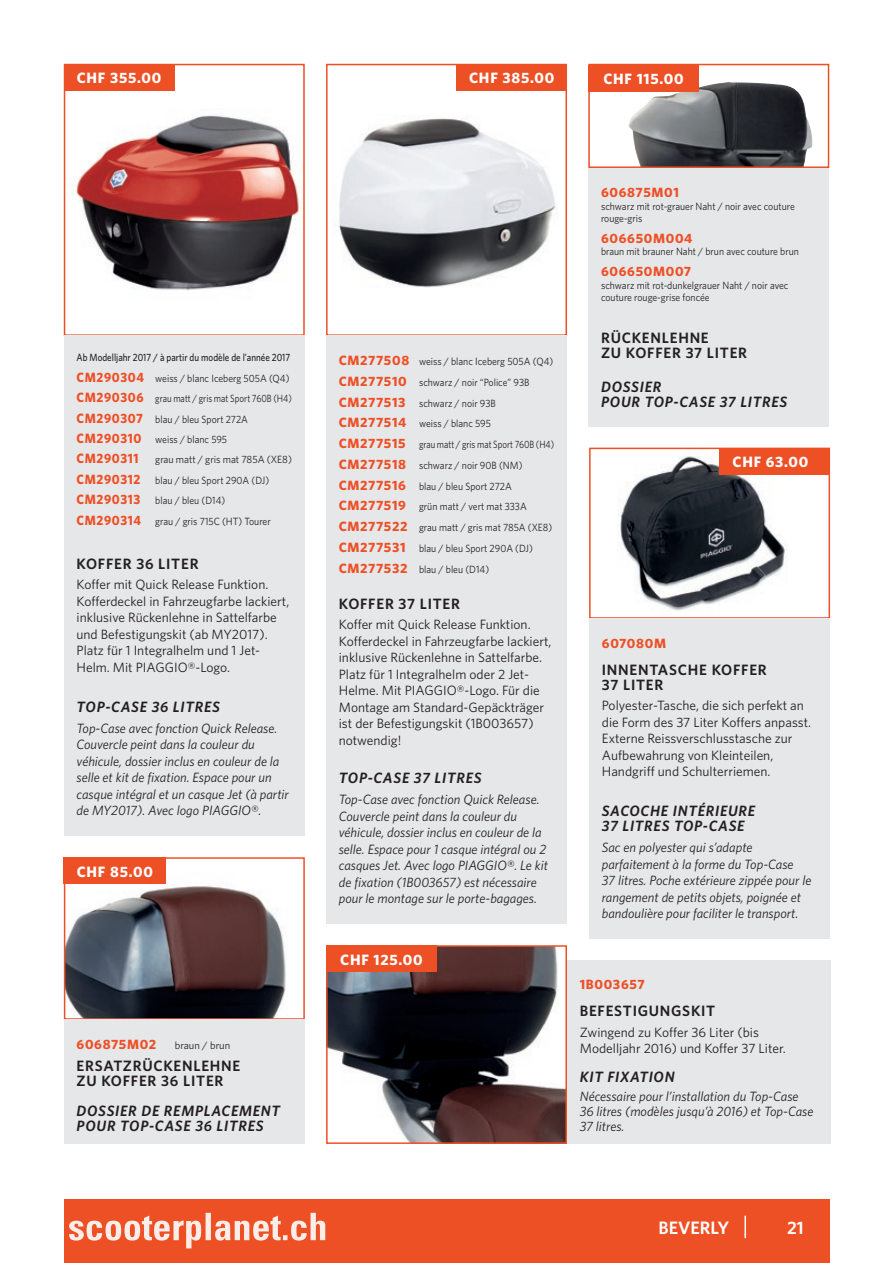
<style>
.page{position:relative;width:893px;height:1263px;background:#fff}
.page>*{position:absolute;margin:0;border:0;box-sizing:border-box;transform-origin:0 0}
.t1{font:600 18px "Whitney";color:#fff}
.t2{font:italic 600 15px/15px "Whitney";letter-spacing:.05em;color:#231f20}
.t3{font:600 15px/15px "Whitney";letter-spacing:.05em;color:#231f20}
.t4{font:700 15px "Whitney";letter-spacing:.05em;color:#fff}
.t5{font:italic 13.5px/16.5px "Whitney";color:#231f20}
.t6{font:13.5px/16.5px "Whitney";color:#231f20}
.t7{font:700 13.5px "Whitney";letter-spacing:.05em;color:#ee5026}
.t8{font:10.5px/20.7px "Whitney";color:#231f20;scale:.93 1}
.t9{font:10.5px "Whitney";color:#231f20}
.s1{font-weight:500}
.s2{font-weight:700;font-size:13.5px;color:#ee5026}
</style>
<div class="page">
<div style="left:64px;top:1199px;width:765px;height:64px;background:#ee5026"></div>
<hr style="left:744px;top:1216px;width:2px;height:21px;background:#fff">
<img style="left:72px;top:115px;width:228px;height:176px">
<div style="left:64px;top:64px;width:241px;height:272px;border:2px solid #ee5026"></div>
<img style="left:339px;top:117px;width:218px;height:171px">
<div style="left:326px;top:64px;width:241px;height:272px;border:2px solid #ee5026"></div>
<img style="left:67px;top:885px;width:219px;height:132px">
<div style="left:64px;top:857px;width:241px;height:163px;border:2px solid #ee5026"></div>
<img style="left:628px;top:82px;width:185px;height:83px">
<div style="left:588px;top:64px;width:241px;height:104px;border:2px solid #ee5026"></div>
<div style="left:64px;top:336px;width:241px;height:500px;background:#e6e7e9"></div>
<div style="left:326px;top:336px;width:241px;height:588px;background:#e6e7e9"></div>
<div style="left:567px;top:960px;width:263px;height:184px;background:#e6e7e9"></div>
<div style="left:64px;top:1020px;width:241px;height:124px;background:#e6e7e9"></div>
<div style="left:588px;top:168px;width:241px;height:258px;background:#e6e7e9"></div>
<div style="left:64px;top:64px;width:110px;height:27px;background:#ee5026"></div>
<div style="left:456px;top:64px;width:111px;height:27px;background:#ee5026"></div>
<div style="left:64px;top:857px;width:102px;height:27px;background:#ee5026"></div>
<div style="left:588px;top:65px;width:111px;height:27px;background:#ee5026"></div>
<img style="left:329px;top:948px;width:235px;height:193px">
<div style="left:326px;top:945px;width:241px;height:199px;border:2px solid #ee5026"></div>
<div style="left:326px;top:945px;width:111px;height:27px;background:#ee5026"></div>
<img style="left:618px;top:451px;width:170px;height:160px">
<div style="left:589px;top:448px;width:241px;height:171px;border:2px solid #ee5026"></div>
<div style="left:589px;top:619px;width:241px;height:320px;background:#e6e7e9"></div>
<div style="left:720px;top:448px;width:110px;height:26px;background:#ee5026"></div>
<img style="left:69px;top:1212px;width:257px;height:37px">
<h2 class="t4" style="left:77px;top:68px;width:86px">CHF 355.00</h2>
<h2 class="t4" style="left:469px;top:68px;width:87px">CHF 385.00</h2>
<h2 class="t4" style="left:603px;top:69px;width:82px">CHF 115.00</h2>
<p class="t8" style="left:77px;top:347px;width:233px"><span class="s1">Ab Modelljahr 2017 / à partir du modèle de l’année 2017<br></span><span class="s2">CM290304</span> weiss / blanc Iceberg 505A (Q4)<br><span class="s2">CM290306</span> grau matt / gris mat Sport 760B (H4)<br><span class="s2">CM290307</span> blau / bleu Sport 272A <span class="s2">CM290310</span> weiss / blanc 595<br><span class="s2">CM290311</span> grau matt / gris mat 785A (XE8)<br><span class="s2">CM290312</span> blau / bleu Sport 290A (DJ)<br><span class="s2">CM290313</span> blau / bleu (D14)<br><span class="s2">CM290314</span> grau / gris 715C (HT) Tourer</p>
<h2 class="t3" style="left:77px;top:556px;width:124px">KOFFER 36 LITER</h2>
<p class="t6" style="left:77px;top:576px;width:214px">Koffer mit Quick Release Funktion.<br>Kofferdeckel in Fahrzeugfarbe lackiert, inklusive Rückenlehne in Sattelfarbe und Befestigungskit (ab MY2017).<br>Platz für 1 Integralhelm und 1 Jet-Helm. Mit PIAGGIO®-Logo.</p>
<h2 class="t2" style="left:77px;top:699px;width:145px">TOP-CASE 36 LITRES</h2>
<p class="t5" style="left:77px;top:719px;width:214px">Top-Case avec fonction Quick Release.<br>Couvercle peint dans la couleur du véhicule, dossier inclus en couleur de la selle et kit de fixation. Espace pour un casque intégral et un casque Jet (à partir de MY2017). Avec logo PIAGGIO®.</p>
<h2 class="t4" style="left:77px;top:861px;width:78px">CHF 85.00</h2>
<p class="t7" style="left:77px;top:1035px;width:81px">606875M02</p>
<p class="t9" style="left:175px;top:1038px;width:57px">braun / brun</p>
<h2 class="t3" style="left:77px;top:1058px;width:165px">ERSATZRÜCKENLEHNE<br>ZU KOFFER 36 LITER</h2>
<h2 class="t2" style="left:77px;top:1103px;width:205px">DOSSIER DE REMPLACEMENT<br>POUR TOP-CASE 36 LITRES</h2>
<p class="t8" style="left:339px;top:351px;width:233px"><span class="s2">CM277508</span> weiss / blanc Iceberg 505A (Q4)<br><span class="s2">CM277510</span> schwarz / noir “Police” 93B <span class="s2">CM277513</span> schwarz / noir 93B <span class="s2">CM277514</span> weiss / blanc 595<br><span class="s2">CM277515</span> grau matt / gris mat Sport 760B (H4)<br><span class="s2">CM277518</span> schwarz / noir 90B (NM)<br><span class="s2">CM277516</span> blau / bleu Sport 272A <span class="s2">CM277519</span> grün matt / vert mat 333A <span class="s2">CM277522</span> grau matt / gris mat 785A (XE8)<br><span class="s2">CM277531</span> blau / bleu Sport 290A (DJ)<br><span class="s2">CM277532</span> blau / bleu (D14)</p>
<h2 class="t3" style="left:339px;top:596px;width:123px">KOFFER 37 LITER</h2>
<p class="t6" style="left:339px;top:616px;width:214px">Koffer mit Quick Release Funktion.<br>Kofferdeckel in Fahrzeugfarbe lackiert, inklusive Rückenlehne in Sattelfarbe.<br>Platz für 1 Integralhelm oder 2 Jet-Helme. Mit PIAGGIO®-Logo. Für die Montage am Standard-Gepäckträger ist der Befestigungskit (1B003657) notwendig!</p>
<h2 class="t2" style="left:339px;top:770px;width:144px">TOP-CASE 37 LITRES</h2>
<p class="t5" style="left:339px;top:791px;width:211px">Top-Case avec fonction Quick Release.<br>Couvercle peint dans la couleur du véhicule, dossier inclus en couleur de la selle. Espace pour 1 casque intégral ou 2 casques Jet. Avec logo PIAGGIO®. Le kit de fixation (1B003657) est nécessaire pour le montage sur le porte-bagages.</p>
<h2 class="t4" style="left:340px;top:949px;width:84px">CHF 125.00</h2>
<p class="t7" style="left:601px;top:183px;width:79px">606875M01</p>
<p class="t8" style="left:601px;top:199px;width:210px;line-height:12.6px">schwarz mit rot-grauer Naht / noir avec couture rouge-gris</p>
<p class="t7" style="left:601px;top:229px;width:93px">606650M004</p>
<p class="t8" style="left:601px;top:241px;width:214px">braun mit brauner Naht / brun avec couture brun</p>
<p class="t7" style="left:601px;top:262px;width:92px">606650M007</p>
<p class="t8" style="left:601px;top:279px;width:203px;line-height:12.6px">schwarz mit rot-dunkelgrauer Naht / noir avec couture rouge-grise foncée</p>
<h2 class="t3" style="left:601px;top:330px;width:148px">RÜCKENLEHNE<br>ZU KOFFER 37 LITER</h2>
<h2 class="t2" style="left:601px;top:379px;width:188px">DOSSIER<br>POUR TOP-CASE 37 LITRES</h2>
<h2 class="t4" style="left:733px;top:452px;width:77px">CHF 63.00</h2>
<p class="t7" style="left:602px;top:634px;width:66px">607080M</p>
<h2 class="t3" style="left:602px;top:662px;width:166px">INNENTASCHE KOFFER<br>37 LITER</h2>
<p class="t6" style="left:602px;top:697px;width:211px">Polyester-Tasche, die sich perfekt an die Form des 37 Liter Koffers anpasst.<br>Externe Reissverschlusstasche zur Aufbewahrung von Kleinteilen, Handgriff und Schulterriemen.</p>
<h2 class="t2" style="left:602px;top:803px;width:155px">SACOCHE INTÉRIEURE<br>37 LITRES TOP-CASE</h2>
<p class="t5" style="left:602px;top:839px;width:211px">Sac en polyester qui s’adapte parfaitement à la forme du Top-Case<br>37 litres. Poche extérieure zippée pour le rangement de petits objets, poignée et bandoulière pour faciliter le transport.</p>
<p class="t7" style="left:580px;top:975px;width:66px">1B003657</p>
<h2 class="t3" style="left:580px;top:1003px;width:137px">BEFESTIGUNGSKIT</h2>
<p class="t6" style="left:580px;top:1024px;width:207px">Zwingend zu Koffer 36 Liter (bis<br>Modelljahr 2016) und Koffer 37 Liter.</p>
<h2 class="t2" style="left:580px;top:1069px;width:96px">KIT FIXATION</h2>
<p class="t5" style="left:580px;top:1088px;width:235px;line-height:15px">Nécessaire pour l’installation du Top-Case<br>36 litres (modèles jusqu’à 2016) et Top-Case<br>37 litres.</p>
<h1 class="t1" style="left:659px;top:1216px;width:72px">BEVERLY</h1>
<h1 class="t1" style="left:787px;top:1216px;width:18px">21</h1>
</div>
